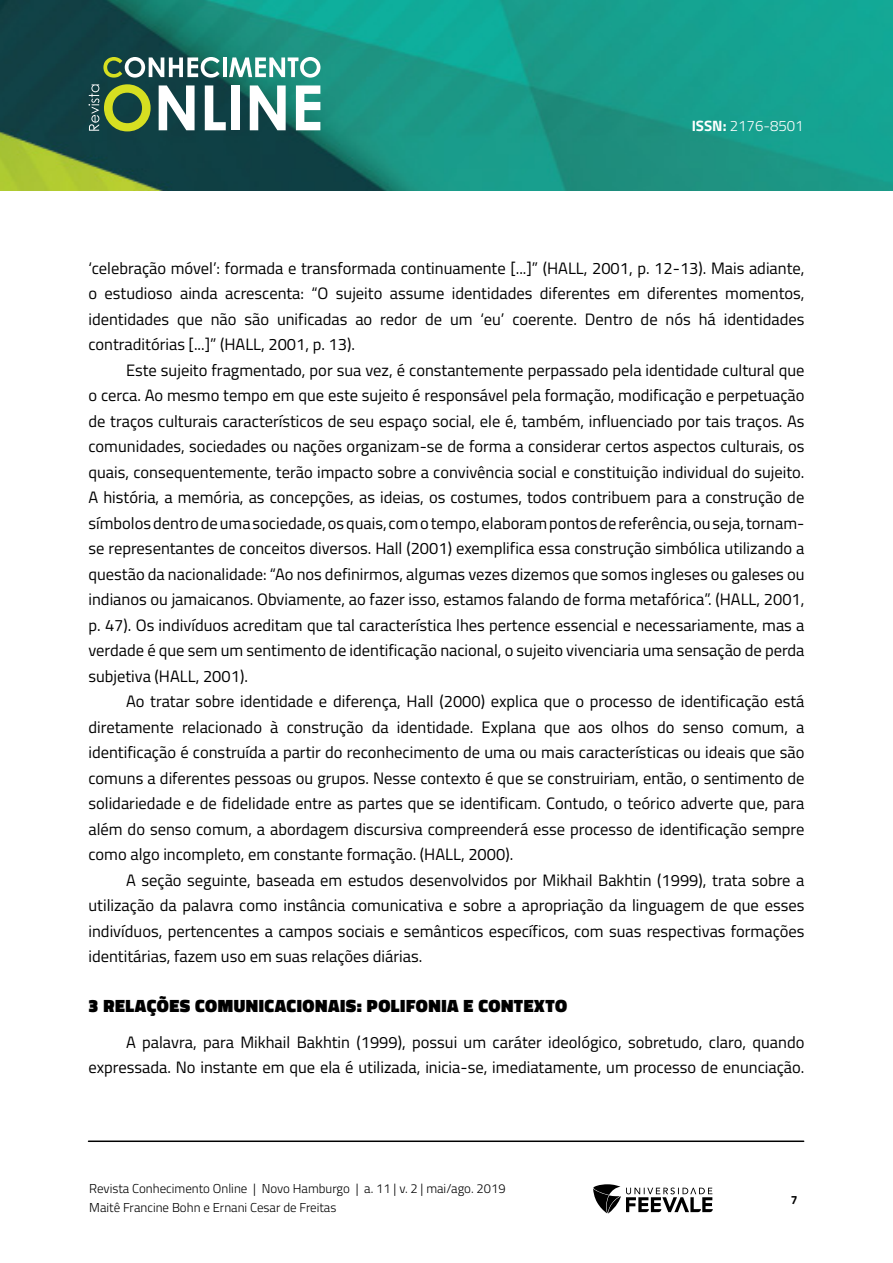
<style>
.page{position:relative;width:893px;height:1263px;background:#fff}
.page>*{position:absolute;margin:0;border:0;box-sizing:border-box;transform-origin:0 0}
.TÍTULO_1{font:900 18px "Titillium Web";letter-spacing:.03em;color:#000}
.Corpo{font:16.5px/25.5px "Titillium Web";color:#000;text-align:justify}
.t1{font:300 15px "Titillium Web";color:#fff}
.t2{font:300 12.9px/19.5px "Titillium Web";color:#000}
.t3{font:700 12px "Titillium Web";color:#000}
.s1{font-weight:700}
</style>
<div class="page">
<img style="left:0;top:0;width:893px;height:190px">
<svg style="left:593px;top:1184px;width:120px;height:29px"></svg>
<svg style="left:103px;top:57px;width:117px;height:21px"></svg>
<hr style="left:223px;top:57px;width:3px;height:20px;background:#fff">
<svg style="left:229px;top:57px;width:91px;height:21px"></svg>
<svg style="left:88px;top:84px;width:63px;height:47px;background:#5e7e3f"></svg>
<svg style="left:159px;top:85px;width:36px;height:45px"></svg>
<svg style="left:205px;top:85px;width:21px;height:45px"></svg>
<div style="left:232px;top:85px;width:8px;height:45px;background:#fff"></div>
<svg style="left:250px;top:85px;width:36px;height:45px"></svg>
<svg style="left:296px;top:85px;width:24px;height:45px"></svg>
<hr style="left:88px;top:1140px;width:716px;height:2px;background:#000">
<p class="t1" style="left:692px;top:115px;width:114px"><span class="s1">ISSN:</span> 2176-8501</p>
<p class="Corpo" style="left:88px;top:254px;width:717px">‘celebração móvel’: formada e transformada continuamente [...]” (HALL, 2001, p. 12-13). Mais adiante, o estudioso ainda acrescenta: “O sujeito assume identidades diferentes em diferentes momentos, identidades que não são unificadas ao redor de um ‘eu’ coerente. Dentro de nós há identidades contraditórias [...]” (HALL, 2001, p. 13).</p>
<p class="Corpo" style="left:88px;top:356px;width:718px;text-indent:38px">Este sujeito fragmentado, por sua vez, é constantemente perpassado pela identidade cultural que o cerca. Ao mesmo tempo em que este sujeito é responsável pela formação, modificação e perpetuação de traços culturais característicos de seu espaço social, ele é, também, influenciado por tais traços. As comunidades, sociedades ou nações organizam-se de forma a considerar certos aspectos culturais, os quais, consequentemente, terão impacto sobre a convivência social e constituição individual do sujeito.<br>A história, a memória, as concepções, as ideias, os costumes, todos contribuem para a construção de símbolos dentro de uma sociedade, os quais, com o tempo, elaboram pontos de referência, ou seja, tornam&shy;se representantes de conceitos diversos. Hall (2001) exemplifica essa construção simbólica utilizando a questão da nacionalidade: “Ao nos definirmos, algumas vezes dizemos que somos ingleses ou galeses ou indianos ou jamaicanos. Obviamente, ao fazer isso, estamos falando de forma metafórica”. (HALL, 2001, p. 47). Os indivíduos acreditam que tal característica lhes pertence essencial e necessariamente, mas a verdade é que sem um sentimento de identificação nacional, o sujeito vivenciaria uma sensação de perda subjetiva (HALL, 2001).</p>
<p class="Corpo" style="left:88px;top:688px;width:717px;text-indent:38px">Ao tratar sobre identidade e diferença, Hall (2000) explica que o processo de identificação está diretamente relacionado à construção da identidade. Explana que aos olhos do senso comum, a identificação é construída a partir do reconhecimento de uma ou mais características ou ideais que são comuns a diferentes pessoas ou grupos. Nesse contexto é que se construiriam, então, o sentimento de solidariedade e de fidelidade entre as partes que se identificam. Contudo, o teórico adverte que, para além do senso comum, a abordagem discursiva compreenderá esse processo de identificação sempre como algo incompleto, em constante formação. (HALL, 2000).</p>
<p class="Corpo" style="left:88px;top:866px;width:717px;text-indent:38px">A seção seguinte, baseada em estudos desenvolvidos por Mikhail Bakhtin (1999), trata sobre a utilização da palavra como instância comunicativa e sobre a apropriação da linguagem de que esses indivíduos, pertencentes a campos sociais e semânticos específicos, com suas respectivas formações identitárias, fazem uso em suas relações diárias.</p>
<p class="TÍTULO_1" style="left:88px;top:992px;width:480px">3 RELAÇÕES COMUNICACIONAIS: POLIFONIA E CONTEXTO</p>
<p class="Corpo" style="left:88px;top:1028px;width:717px;text-align:right">A palavra, para Mikhail Bakhtin (1999), possui um caráter ideológico, sobretudo, claro, quando expressada. No instante em que ela é utilizada, inicia-se, imediatamente, um processo de enunciação.</p>
<p class="t2" style="left:89px;top:1178px;width:418px">Revista Conhecimento Online | Novo Hamburgo | a. 11 | v. 2 | mai/ago. 2019<br>Maitê Francine Bohn e Ernani Cesar de Freitas</p>
<p class="t3" style="left:791px;top:1190px;width:8px">7</p>
</div>
